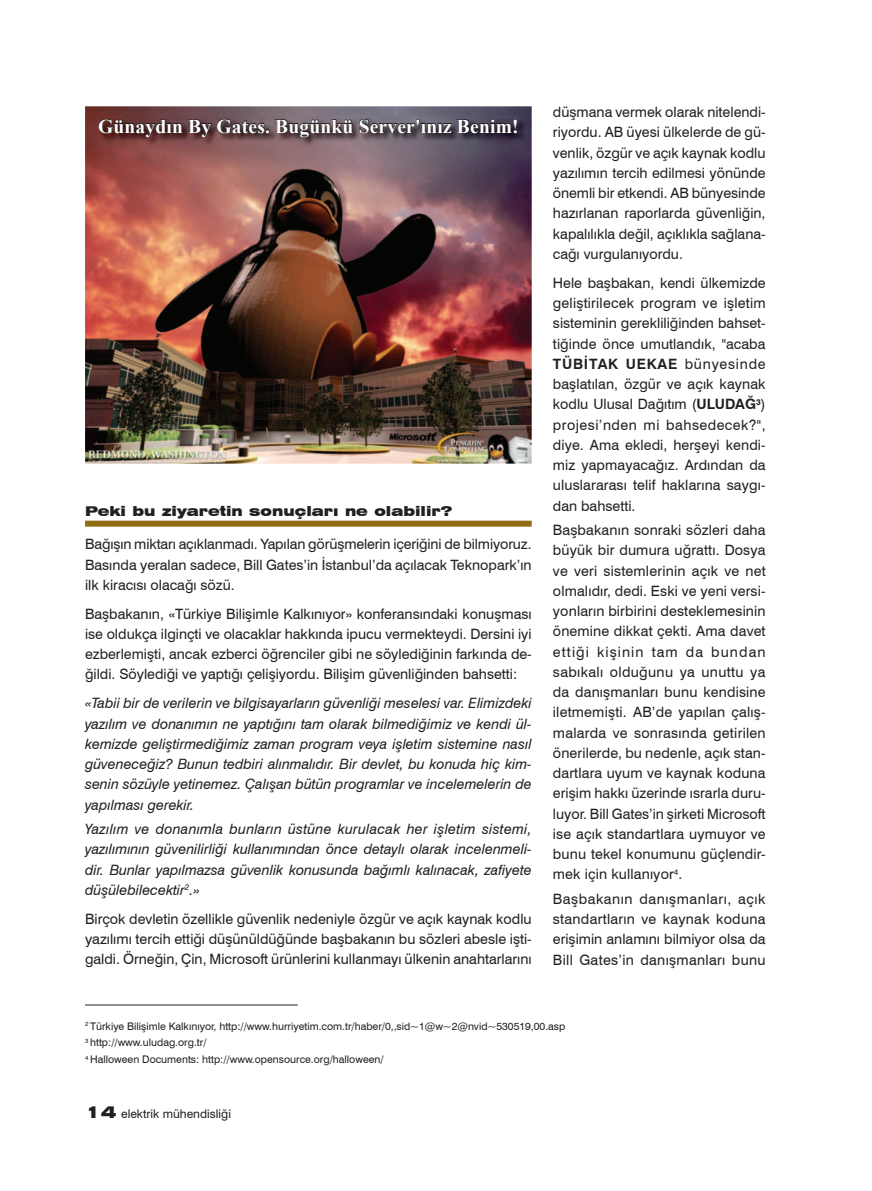
<style>
.page{position:relative;width:872px;height:1191px;background:#fff}
.page>*{position:absolute;margin:0;border:0;box-sizing:border-box;transform-origin:0 0}
.t1{font:700 19.5px "Times New Roman";letter-spacing:.01em;color:#fff}
.t2{font:14.25px/20.2px "Swiss 721 BT";color:#231f20;text-align:justify}
.t3{font:italic 14.25px/20.2px "Swiss 721 BT";color:#231f20;text-align:justify}
.t4{font:900 expanded 13.5px "Swiss 721 BT";color:#231f20}
.t5{font:12px "Swiss 721 BT";color:#231f20}
.t6{font:10.5px/16.8px "Swiss 721 BT";color:#231f20}
.s1{font-weight:700}
.s2{font-weight:900;font-stretch:expanded;font-size:16.5px}
</style>
<div class="page">
<div style="left:85px;top:520px;width:447px;height:6px;background:#926c10"></div>
<hr style="left:85px;top:1004px;width:213px;height:1px;background:#231f20">
<img style="left:85px;top:106px;width:447px;height:357px">
<img style="left:97px;top:118px;width:430px;height:29px">
<svg style="left:98px;top:118px;width:255px;height:20px;background:#50373a"></svg>
<svg style="left:359px;top:118px;width:159px;height:16px;background:#443f49"></svg>
<h1 class="t1" style="left:98px;top:112px;width:422px">Günaydın By Gates. Bugünkü Server'ınız Benim!</h1>
<p class="t4" style="left:85px;top:503px;width:369px">Peki bu ziyaretin sonuçları ne olabilir?</p>
<p class="t2" style="left:85px;top:534px;width:448px">Bağışın miktarı açıklanmadı. Yapılan görüşmelerin içeriğini de bilmiyoruz.<br>Basında yeralan sadece, Bill Gates’in İstanbul’da açılacak Teknopark’ın ilk kiracısı olacağı sözü.</p>
<p class="t2" style="left:85px;top:603px;width:448px">Başbakanın, «Türkiye Bilişimle Kalkınıyor» konferansındaki konuşması ise oldukça ilginçti ve olacaklar hakkında ipucu vermekteydi. Dersini iyi ezberlemişti, ancak ezberci öğrenciler gibi ne söylediğinin farkında de&shy;ğildi. Söylediği ve yaptığı çelişiyordu. Bilişim güvenliğinden bahsetti:</p>
<p class="t3" style="left:85px;top:693px;width:448px">«Tabii bir de verilerin ve bilgisayarların güvenliği meselesi var. Elimizdeki yazılım ve donanımın ne yaptığını tam olarak bilmediğimiz ve kendi ül&shy;kemizde geliştirmediğimiz zaman program veya işletim sistemine nasıl güveneceğiz? Bunun tedbiri alınmalıdır. Bir devlet, bu konuda hiç kim&shy;senin sözüyle yetinemez. Çalışan bütün programlar ve incelemelerin de yapılması gerekir.</p>
<p class="t3" style="left:85px;top:818px;width:448px">Yazılım ve donanımla bunların üstüne kurulacak her işletim sistemi, yazılımının güvenilirliği kullanımından önce detaylı olarak incelenmeli&shy;dir. Bunlar yapılmazsa güvenlik konusunda bağımlı kalınacak, zafiyete düşülebilecektir<sup>2</sup>.»</p>
<p class="t2" style="left:85px;top:908px;width:448px">Birçok devletin özellikle güvenlik nedeniyle özgür ve açık kaynak kodlu yazılımı tercih ettiği düşünüldüğünde başbakanın bu sözleri abesle işti&shy;galdi. Örneğin, Çin, Microsoft ürünlerini kullanmayı ülkenin anahtarlarını</p>
<p class="t2" style="left:553px;top:102px;width:214px">düşmana vermek olarak nitelendi&shy;riyordu. AB üyesi ülkelerde de gü&shy;venlik, özgür ve açık kaynak kodlu yazılımın tercih edilmesi yönünde önemli bir etkendi. AB bünyesinde hazırlanan raporlarda güvenliğin, kapalılıkla değil, açıklıkla sağlana&shy;cağı vurgulanıyordu.</p>
<p class="t2" style="left:553px;top:272px;width:214px">Hele başbakan, kendi ülkemizde geliştirilecek program ve işletim sisteminin gerekliliğinden bahset&shy;tiğinde önce umutlandık, "acaba <span class="s1">TÜBİTAK UEKAE</span> bünyesinde başlatılan, özgür ve açık kaynak kodlu Ulusal Dağıtım (<span class="s1">ULUDAĞ</span><sup>3</sup>) projesi’nden mi bahsedecek?", diye. Ama ekledi, herşeyi kendi&shy;miz yapmayacağız. Ardından da uluslararası telif haklarına saygı&shy;dan bahsetti.</p>
<p class="t2" style="left:553px;top:520px;width:214px">Başbakanın sonraki sözleri daha büyük bir dumura uğrattı. Dosya ve veri sistemlerinin açık ve net olmalıdır, dedi. Eski ve yeni versi&shy;yonların birbirini desteklemesinin önemine dikkat çekti. Ama davet ettiği kişinin tam da bundan sabıkalı olduğunu ya unuttu ya da danışmanları bunu kendisine iletmemişti. AB’de yapılan çalış&shy;malarda ve sonrasında getirilen önerilerde, bu nedenle, açık stan&shy;dartlara uyum ve kaynak koduna erişim hakkı üzerinde ısrarla duru&shy;luyor. Bill Gates’in şirketi Microsoft ise açık standartlara uymuyor ve bunu tekel konumunu güçlendir&shy;mek için kullanıyor<sup>4</sup>.</p>
<p class="t2" style="left:553px;top:888px;width:214px">Başbakanın danışmanları, açık standartların ve kaynak koduna erişimin anlamını bilmiyor olsa da Bill Gates’in danışmanları bunu</p>
<p class="t6" style="left:85px;top:1017px;width:482px"><sup>2</sup> Türkiye Bilişimle Kalkınıyor, http://www.hurriyetim.com.tr/haber/0,,sid~1@w~2@nvid~530519,00.asp<br><sup>3</sup> http://www.uludag.org.tr/<br><sup>4</sup> Halloween Documents: http://www.opensource.org/halloween/</p>
<p class="t5" style="left:85px;top:1107px;width:147px"><span class="s2">14</span> elektrik mühendisliği</p>
</div>
